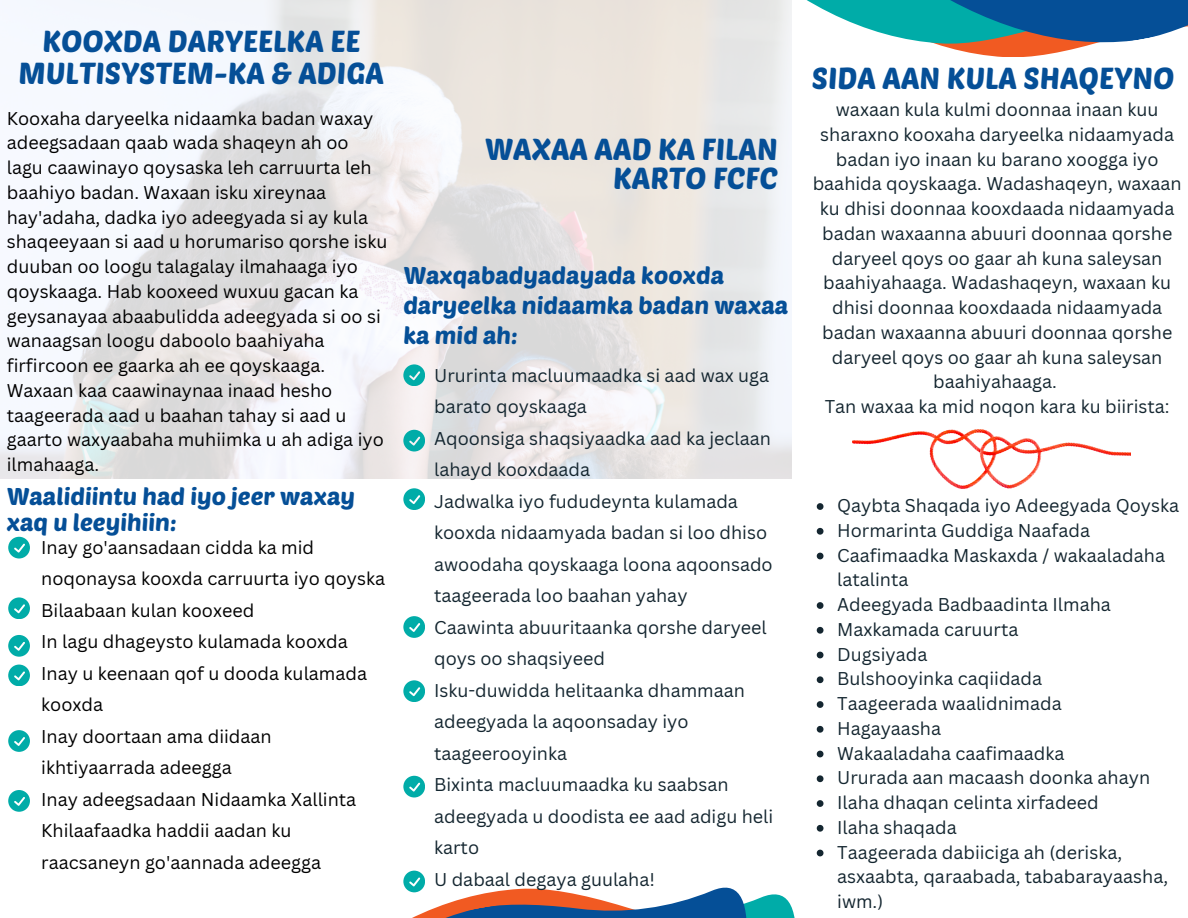
<style>
.page{position:relative;width:1188px;height:918px;background:#fff}
.page>*{position:absolute;margin:0;border:0;box-sizing:border-box;transform-origin:0 0}
.t1{font:30px/29.2px "Poetsen One";color:#054f97;text-align:right}
.t2{font:24px/30.3px "Poetsen One";color:#054f97}
.t3{font:18px/24.8px "Canva Sans";color:#142630}
.t4{font:18px/24.8px "Canva Sans";color:#000}
</style>
<div class="page">
<svg style="left:807px;top:0;width:381px;height:57px"></svg>
<svg style="left:8px;top:537px;width:22px;height:21px"></svg>
<svg style="left:8px;top:635px;width:22px;height:21px"></svg>
<svg style="left:8px;top:665px;width:22px;height:21px"></svg>
<svg style="left:8px;top:730px;width:22px;height:22px"></svg>
<svg style="left:8px;top:790px;width:22px;height:21px"></svg>
<svg style="left:8px;top:597px;width:22px;height:22px"></svg>
<img style="left:0;top:0;width:792px;height:479px">
<svg style="left:403px;top:430px;width:22px;height:21px"></svg>
<svg style="left:403px;top:488px;width:22px;height:22px"></svg>
<svg style="left:403px;top:616px;width:22px;height:22px"></svg>
<svg style="left:403px;top:680px;width:22px;height:22px"></svg>
<svg style="left:403px;top:776px;width:22px;height:21px"></svg>
<svg style="left:403px;top:871px;width:392px;height:47px"></svg>
<svg style="left:403px;top:364px;width:22px;height:22px"></svg>
<svg style="left:817px;top:503px;width:7px;height:7px"></svg>
<svg style="left:817px;top:528px;width:7px;height:7px"></svg>
<svg style="left:817px;top:553px;width:7px;height:6px"></svg>
<svg style="left:817px;top:602px;width:7px;height:7px"></svg>
<svg style="left:817px;top:627px;width:7px;height:7px"></svg>
<svg style="left:817px;top:652px;width:7px;height:6px"></svg>
<svg style="left:817px;top:676px;width:7px;height:7px"></svg>
<svg style="left:817px;top:701px;width:7px;height:7px"></svg>
<svg style="left:817px;top:726px;width:7px;height:7px"></svg>
<svg style="left:817px;top:751px;width:7px;height:6px"></svg>
<svg style="left:817px;top:775px;width:7px;height:7px"></svg>
<svg style="left:817px;top:800px;width:7px;height:7px"></svg>
<svg style="left:817px;top:825px;width:7px;height:7px"></svg>
<svg style="left:817px;top:850px;width:7px;height:6px"></svg>
<img style="left:852px;top:430px;width:278px;height:58px">
<p class="t1" style="left:19px;top:23px;width:367px;line-height:32.7px;text-align:center">KOOXDA DARYEELKA EE<br>MULTISYSTEM-KA &amp; ADIGA</p>
<p class="t4" style="left:7px;top:105px;width:382px">Kooxaha daryeelka nidaamka badan waxay adeegsadaan qaab wada shaqeyn ah oo lagu caawinayo qoysaska leh carruurta leh baahiyo badan. Waxaan isku xireynaa hay'adaha, dadka iyo adeegyada si ay kula shaqeeyaan si aad u horumariso qorshe isku duuban oo loogu talagalay ilmahaaga iyo qoyskaaga. Hab kooxeed wuxuu gacan ka geysanayaa abaabulidda adeegyada si oo si wanaagsan loogu daboolo baahiyaha firfircoon ee gaarka ah ee qoyskaaga.<br>Waxaan kaa caawinaynaa inaad hesho taageerada aad u baahan tahay si aad u gaarto waxyaabaha muhiimka u ah adiga iyo ilmahaaga.</p>
<p class="t2" style="left:7px;top:483px;width:350px;line-height:25.8px">Waalidiintu had iyo jeer waxay xaq u leeyihiin:</p>
<p class="t4" style="left:41px;top:531px;width:345px;line-height:31.5px">Inay go'aansadaan cidda ka mid noqonaysa kooxda carruurta iyo qoyska</p>
<p class="t4" style="left:41px;top:598px;width:215px">Bilaabaan kulan kooxeed</p>
<p class="t4" style="left:41px;top:629px;width:308px">In lagu dhageysto kulamada kooxda</p>
<p class="t4" style="left:41px;top:657px;width:327px;line-height:31.5px">Inay u keenaan qof u dooda kulamada kooxda</p>
<p class="t4" style="left:41px;top:720px;width:232px;line-height:31.5px">Inay doortaan ama diidaan ikhtiyaarrada adeegga</p>
<p class="t4" style="left:41px;top:783px;width:317px;line-height:31.5px">Inay adeegsadaan Nidaamka Xallinta<br>Khilaafaadka haddii aadan ku raacsaneyn go'aannada adeegga</p>
<p class="t1" style="left:485px;top:134px;width:294px">WAXAA AAD KA FILAN<br>KARTO FCFC</p>
<p class="t2" style="left:403px;top:259px;width:387px">Waxqabadyadayada kooxda daryeelka nidaamka badan waxaa ka mid ah:</p>
<p class="t3" style="left:434px;top:359px;width:337px;line-height:31.5px">Ururinta macluumaadka si aad wax uga barato qoyskaaga</p>
<p class="t3" style="left:434px;top:422px;width:338px;line-height:31.5px">Aqoonsiga shaqsiyaadka aad ka jeclaan lahayd kooxdaada</p>
<p class="t3" style="left:434px;top:485px;width:340px;line-height:31.5px">Jadwalka iyo fududeynta kulamada kooxda nidaamyada badan si loo dhiso awoodaha qoyskaaga loona aqoonsado taageerada loo baahan yahay</p>
<p class="t3" style="left:434px;top:611px;width:334px;line-height:31.5px">Caawinta abuuritaanka qorshe daryeel qoys oo shaqsiyeed</p>
<p class="t3" style="left:434px;top:674px;width:312px;line-height:31.5px">Isku-duwidda helitaanka dhammaan adeegyada la aqoonsaday iyo taageerooyinka</p>
<p class="t3" style="left:434px;top:768px;width:341px;line-height:31.5px">Bixinta macluumaadka ku saabsan adeegyada u doodista ee aad adigu heli karto</p>
<p class="t3" style="left:434px;top:866px;width:222px">U dabaal degaya guulaha!</p>
<p class="t1" style="left:812px;top:62px;width:364px">SIDA AAN KULA SHAQEYNO</p>
<p class="t3" style="left:813px;top:97px;width:370px;text-align:center">waxaan kula kulmi doonnaa inaan kuu sharaxno kooxaha daryeelka nidaamyada badan iyo inaan ku barano xoogga iyo baahida qoyskaaga. Wadashaqeyn, waxaan ku dhisi doonnaa kooxdaada nidaamyada badan waxaanna abuuri doonnaa qorshe daryeel qoys oo gaar ah kuna saleysan baahiyahaaga. Wadashaqeyn, waxaan ku dhisi doonnaa kooxdaada nidaamyada badan waxaanna abuuri doonnaa qorshe daryeel qoys oo gaar ah kuna saleysan baahiyahaaga.</p>
<h1 class="t3" style="left:825px;top:394px;width:346px">Tan waxaa ka mid noqon kara ku biirista:</h1>
<p class="t3" style="left:837px;top:493px;width:343px">Qaybta Shaqada iyo Adeegyada Qoyska</p>
<h1 class="t3" style="left:837px;top:518px;width:254px">Hormarinta Guddiga Naafada</h1>
<h2 class="t3" style="left:837px;top:542px;width:329px">Caafimaadka Maskaxda / wakaaladaha latalinta</h2>
<p class="t3" style="left:837px;top:592px;width:275px">Adeegyada Badbaadinta Ilmaha</p>
<p class="t3" style="left:837px;top:617px;width:183px">Maxkamada caruurta</p>
<p class="t3" style="left:837px;top:641px;width:92px">Dugsiyada</p>
<p class="t3" style="left:837px;top:666px;width:207px">Bulshooyinka caqiidada</p>
<p class="t3" style="left:837px;top:691px;width:226px">Taageerada waalidnimada</p>
<h1 class="t3" style="left:837px;top:716px;width:105px">Hagayaasha</h1>
<p class="t3" style="left:837px;top:740px;width:229px">Wakaaladaha caafimaadka</p>
<p class="t3" style="left:837px;top:765px;width:314px">Ururada aan macaash doonka ahayn</p>
<p class="t3" style="left:837px;top:790px;width:263px">Ilaha dhaqan celinta xirfadeed</p>
<p class="t3" style="left:837px;top:815px;width:121px">Ilaha shaqada</p>
<p class="t3" style="left:837px;top:839px;width:332px">Taageerada dabiiciga ah (deriska, asxaabta, qaraabada, tababarayaasha, iwm.)</p>
</div>
